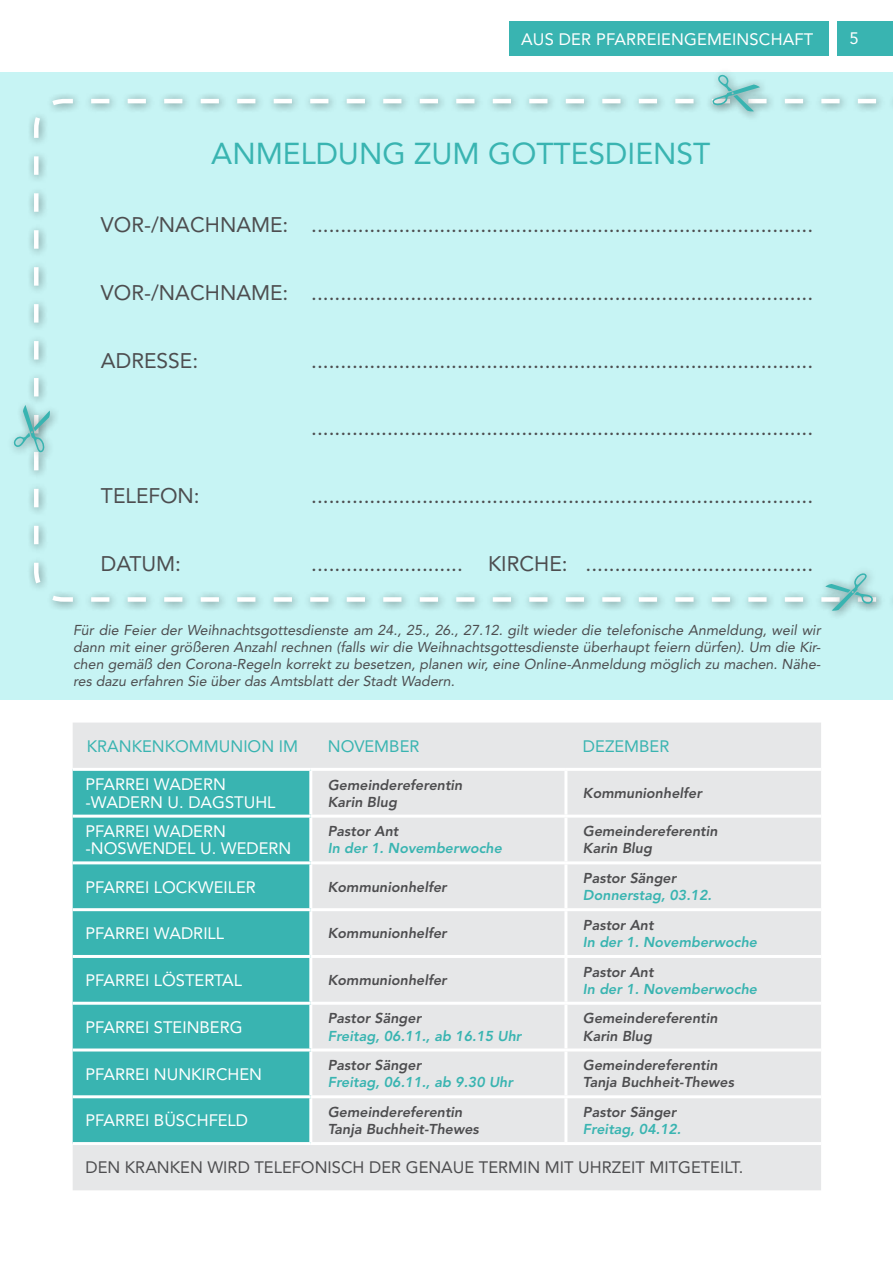
<style>
.page{position:relative;width:893px;height:1263px;background:#fff}
.page>*{position:absolute;margin:0;border:0;box-sizing:border-box;transform-origin:0 0}
.t1{font:30px "Avenir LT Std";color:#39b4b1}
.t2{font:21px "Avenir LT Std";color:#4d4d4f}
.t3{font:16.5px/17.1px "Avenir LT Std";color:#fff}
.t4{font:16.5px "Avenir LT Std";color:#4d4d4f}
.t5{font:16.5px "Avenir LT Std";color:#39b4b1}
.t6{font:italic 14.25px/17.1px "Avenir LT Std";color:#4d4d4f;text-align:justify}
.t7{font:italic 800 14.25px/17.1px "Avenir LT Std";color:#4d4d4f}
.t8{font:italic 800 14.25px "Avenir LT Std";color:#39b4b1}
</style>
<div class="page">
<div style="left:837px;top:22px;width:56px;height:34px;background:#39b4b1"></div>
<div style="left:509px;top:22px;width:319px;height:34px;background:#39b4b1"></div>
<div style="left:73px;top:722px;width:748px;height:468px;background:#e6e7e8"></div>
<div style="left:73px;top:771px;width:236px;height:371px;background:#39b4b1"></div>
<hr style="left:73px;top:768px;width:238px;height:3px;background:#fff">
<hr style="left:311px;top:768px;width:255px;height:3px;background:#fff">
<hr style="left:309px;top:771px;width:3px;height:44px;background:#fff">
<hr style="left:566px;top:768px;width:255px;height:3px;background:#fff">
<hr style="left:564px;top:771px;width:3px;height:44px;background:#fff">
<hr style="left:73px;top:815px;width:238px;height:3px;background:#fff">
<hr style="left:311px;top:815px;width:255px;height:3px;background:#fff">
<hr style="left:309px;top:818px;width:3px;height:43px;background:#fff">
<hr style="left:566px;top:815px;width:255px;height:3px;background:#fff">
<hr style="left:564px;top:818px;width:3px;height:43px;background:#fff">
<hr style="left:73px;top:861px;width:238px;height:3px;background:#fff">
<hr style="left:311px;top:861px;width:255px;height:3px;background:#fff">
<hr style="left:309px;top:864px;width:3px;height:44px;background:#fff">
<hr style="left:566px;top:861px;width:255px;height:3px;background:#fff">
<hr style="left:564px;top:864px;width:3px;height:44px;background:#fff">
<hr style="left:73px;top:908px;width:238px;height:3px;background:#fff">
<hr style="left:311px;top:908px;width:255px;height:3px;background:#fff">
<hr style="left:309px;top:911px;width:3px;height:44px;background:#fff">
<hr style="left:566px;top:908px;width:255px;height:3px;background:#fff">
<hr style="left:564px;top:911px;width:3px;height:44px;background:#fff">
<hr style="left:73px;top:955px;width:238px;height:3px;background:#fff">
<hr style="left:311px;top:955px;width:255px;height:3px;background:#fff">
<hr style="left:309px;top:958px;width:3px;height:44px;background:#fff">
<hr style="left:566px;top:955px;width:255px;height:3px;background:#fff">
<hr style="left:564px;top:958px;width:3px;height:44px;background:#fff">
<hr style="left:73px;top:1002px;width:238px;height:3px;background:#fff">
<hr style="left:311px;top:1002px;width:255px;height:3px;background:#fff">
<hr style="left:309px;top:1005px;width:3px;height:43px;background:#fff">
<hr style="left:566px;top:1002px;width:255px;height:3px;background:#fff">
<hr style="left:564px;top:1005px;width:3px;height:43px;background:#fff">
<hr style="left:73px;top:1048px;width:238px;height:3px;background:#fff">
<hr style="left:311px;top:1048px;width:255px;height:3px;background:#fff">
<hr style="left:309px;top:1051px;width:3px;height:44px;background:#fff">
<hr style="left:566px;top:1048px;width:255px;height:3px;background:#fff">
<hr style="left:564px;top:1051px;width:3px;height:44px;background:#fff">
<hr style="left:73px;top:1095px;width:238px;height:3px;background:#fff">
<hr style="left:311px;top:1095px;width:255px;height:3px;background:#fff">
<hr style="left:309px;top:1098px;width:3px;height:44px;background:#fff">
<hr style="left:566px;top:1095px;width:255px;height:3px;background:#fff">
<hr style="left:564px;top:1098px;width:3px;height:44px;background:#fff">
<hr style="left:73px;top:1142px;width:238px;height:3px;background:#fff">
<hr style="left:311px;top:1142px;width:255px;height:3px;background:#fff">
<hr style="left:566px;top:1142px;width:255px;height:3px;background:#fff">
<div style="left:0;top:72px;width:893px;height:627px;background:#c7f4f4"></div>
<div style="left:7px;top:399px;width:53px;height:63px;background:#000;opacity:.5"></div>
<svg style="left:14px;top:156px;width:36px;height:393px"></svg>
<div style="left:819px;top:566px;width:64px;height:55px;background:#000;opacity:.5"></div>
<svg style="left:91px;top:573px;width:792px;height:38px"></svg>
<div style="left:705px;top:68px;width:64px;height:54px;background:#000;opacity:.5"></div>
<svg style="left:89px;top:75px;width:787px;height:37px"></svg>
<p class="t3" style="left:522px;top:31px;width:49px">AUS DER</p>
<p class="t3" style="left:597px;top:31px;width:21px">P REEREEREEFARREIENGE</p>
<p class="t3" style="left:708px;top:31px;width:26px">MEINSC</p>
<p class="t3" style="left:772px;top:31px;width:44px">HAFT</p>
<p class="t3" style="left:849px;top:30px;width:11px">5</p>
<h1 class="t1" style="left:211px;top:136px;width:321px">ANM ELDUNG ZUM GOTT</h1>
<h1 class="t1" style="left:571px;top:136px;width:140px">ESDIENST</h1>
<p class="t2" style="left:101px;top:213px;width:714px">VOR-/NACHNAME: ......................................................................................</p>
<p class="t2" style="left:101px;top:280px;width:714px">VOR-/NACHNAME: ......................................................................................</p>
<p class="t2" style="left:101px;top:348px;width:99px">ADRESSE:</p>
<p class="t2" style="left:101px;top:483px;width:100px">TELEFON:</p>
<p class="t2" style="left:311px;top:348px;width:504px">......................................................................................</p>
<p class="t2" style="left:311px;top:416px;width:504px">......................................................................................</p>
<p class="t2" style="left:311px;top:483px;width:504px">......................................................................................</p>
<p class="t2" style="left:101px;top:551px;width:82px">DATUM :</p>
<p class="t2" style="left:311px;top:551px;width:504px">.......................... KIRCHE: .......................................</p>
<p class="t6" style="left:73px;top:621px;width:749px">Für die Feier der Weihnachtsgottesdienste am 24., 25., 26., 27.12. gilt wieder die telefonische Anmeldung, weil wir dann mit einer größeren Anzahl rechnen (falls wir die Weihnachtsgottesdienste überhaupt feiern dürfen). Um die Kir&shy;chen gemäß den Corona-Regeln korrekt zu besetzen, planen wir, eine Online-Anmeldung möglich zu machen. Nähe&shy;res dazu erfahren Sie über das Amtsblatt der Stadt Wadern.</p>
<p class="t5" style="left:87px;top:737px;width:23px">KRANKENK</p>
<p class="t5" style="left:175px;top:737px;width:124px">OMMUNION IM</p>
<p class="t5" style="left:328px;top:737px;width:72px">NOVEMBER</p>
<p class="t5" style="left:583px;top:737px;width:67px">DEZEMBER</p>
<p class="t3" style="left:85px;top:776px;width:142px">PFARREI WADERN -WADERN</p>
<p class="t7" style="left:328px;top:776px;width:136px">Gemeindereferentin<br>Karin Blug</p>
<p class="t7" style="left:583px;top:785px;width:120px">Kommunionhelfer</p>
<p class="t3" style="left:168px;top:793px;width:45px">U. DAGS</p>
<p class="t3" style="left:234px;top:793px;width:38px">TUHL</p>
<p class="t3" style="left:85px;top:823px;width:142px">PFARREI WADERN -NOSWENDEL</p>
<p class="t3" style="left:200px;top:840px;width:49px">U. WEDERN</p>
<p class="t7" style="left:328px;top:823px;width:72px">Pastor Ant</p>
<p class="t8" style="left:328px;top:840px;width:176px">In der 1. Novemberwoche</p>
<p class="t7" style="left:583px;top:823px;width:136px">Gemeindereferentin<br>Karin Blug</p>
<p class="t3" style="left:85px;top:878px;width:172px">PFARREI LOCKWEILER</p>
<p class="t7" style="left:328px;top:878px;width:120px">Kommunionhelfer</p>
<p class="t7" style="left:583px;top:870px;width:95px">Pastor Sänger</p>
<p class="t8" style="left:583px;top:887px;width:130px">Donnerstag, 03.12.</p>
<p class="t3" style="left:85px;top:925px;width:140px">PFARREI WADRILL</p>
<p class="t7" style="left:328px;top:925px;width:120px">Kommunionhelfer</p>
<p class="t7" style="left:583px;top:917px;width:72px">Pastor Ant</p>
<p class="t8" style="left:583px;top:934px;width:176px">In der 1. Novemberwoche</p>
<p class="t3" style="left:85px;top:972px;width:158px">PFARREI LÖSTERTAL</p>
<p class="t7" style="left:328px;top:972px;width:120px">Kommunionhelfer</p>
<p class="t3" style="left:85px;top:1019px;width:159px">PFARREI STEINBERG</p>
<p class="t3" style="left:85px;top:1065px;width:178px">PFARREI NUNKIRCH EN</p>
<p class="t7" style="left:328px;top:1010px;width:95px">Pastor Sänger</p>
<p class="t8" style="left:328px;top:1027px;width:195px">Freitag, 06.11., ab 16.15 Uhr</p>
<p class="t7" style="left:328px;top:1057px;width:95px">Pastor Sänger</p>
<p class="t8" style="left:328px;top:1074px;width:187px">Freitag, 06.11., ab 9.30 Uhr</p>
<p class="t7" style="left:583px;top:963px;width:72px">Pastor Ant</p>
<p class="t8" style="left:583px;top:980px;width:176px">In der 1. Novemberwoche</p>
<p class="t7" style="left:583px;top:1010px;width:136px">Gemeindereferentin<br>Karin Blug</p>
<p class="t7" style="left:583px;top:1057px;width:153px">Gemeindereferentin<br>Tanja Buchheit-Thewes</p>
<p class="t3" style="left:85px;top:1112px;width:164px">PFARREI BÜSCH FELD</p>
<p class="t7" style="left:328px;top:1104px;width:153px">Gemeindereferentin<br>Tanja Buchheit-Thewes</p>
<p class="t7" style="left:583px;top:1104px;width:95px">Pastor Sänger</p>
<p class="t8" style="left:583px;top:1121px;width:100px">Freitag, 04.12.</p>
<p class="t4" style="left:85px;top:1158px;width:62px">DEN KRANKEN</p>
<p class="t4" style="left:207px;top:1158px;width:12px">WIRD</p>
<p class="t4" style="left:254px;top:1158px;width:20px">TELEF</p>
<p class="t4" style="left:301px;top:1158px;width:24px">ONISC</p>
<p class="t4" style="left:353px;top:1158px;width:28px">H DER</p>
<p class="t4" style="left:406px;top:1158px;width:13px">GENAUE</p>
<p class="t4" style="left:479px;top:1158px;width:132px">TERMIN MIT UHRZEI</p>
<p class="t4" style="left:635px;top:1158px;width:109px">T MI TGETEILT.</p>
</div>
